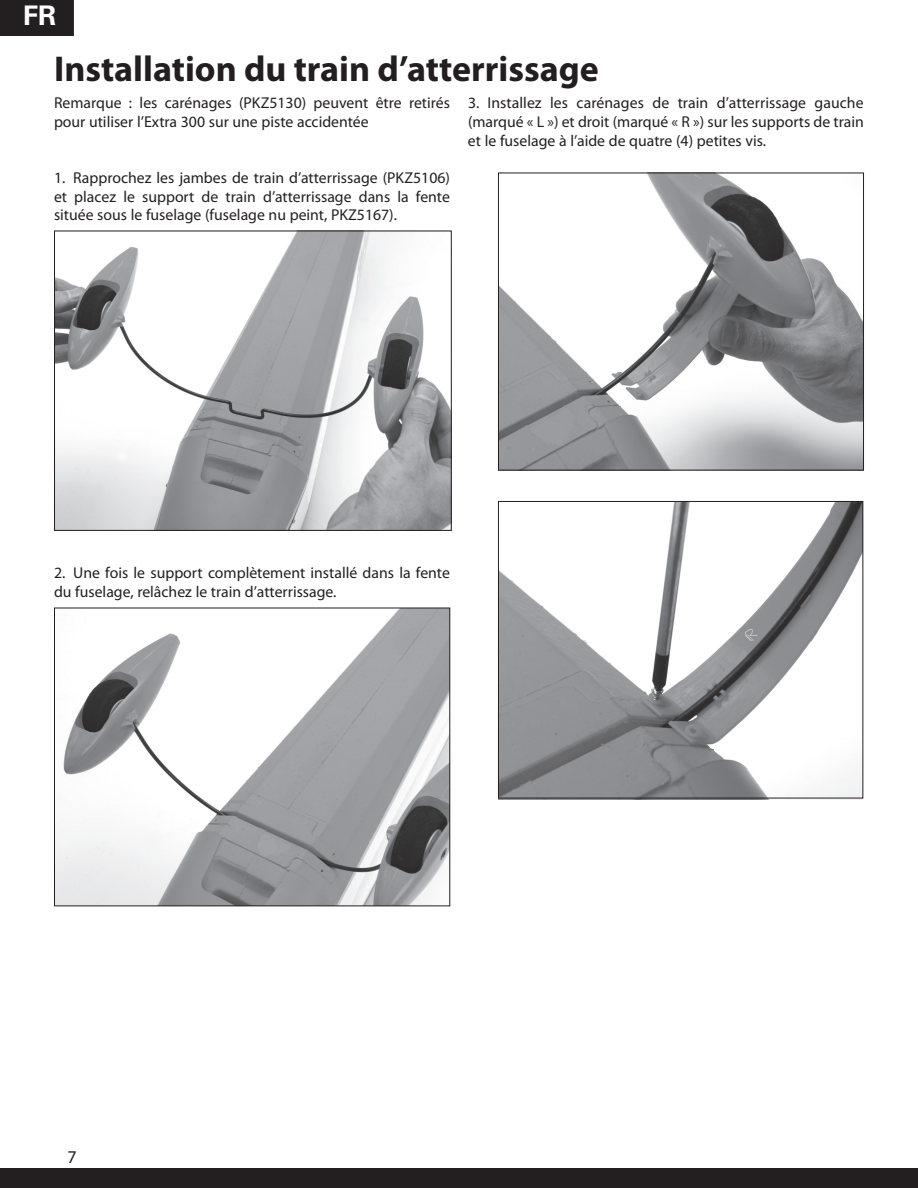
<style>
.page{position:relative;width:918px;height:1188px;background:#fff}
.page>*{position:absolute;margin:0;border:0;box-sizing:border-box;transform-origin:0 0}
.t1{font:700 36px "Myriad Pro";color:#231f20}
.t2{font:700 27px "Univers LT Std";color:#fff}
.t3{font:18px "Myriad Pro";color:#231f20}
.t4{font:15.75px/18.9px "Myriad Pro";color:#231f20}
</style>
<div class="page">
<img style="left:56px;top:609px;width:392px;height:295px">
<div style="left:54px;top:607px;width:396px;height:299px;border:1px solid #231f20"></div>
<img style="left:56px;top:232px;width:394px;height:297px">
<div style="left:54px;top:230px;width:398px;height:301px;border:1px solid #231f20"></div>
<img style="left:500px;top:175px;width:362px;height:294px">
<div style="left:498px;top:173px;width:366px;height:298px;border:1px solid #231f20"></div>
<img style="left:500px;top:503px;width:361px;height:294px">
<div style="left:498px;top:501px;width:365px;height:298px;border:1px solid #231f20"></div>
<div style="left:0;top:1169px;width:918px;height:19px;background:#231f20"></div>
<div style="left:1px;top:1px;width:72px;height:34px;background:#231f20"></div>
<div style="left:0;top:0;width:74px;height:36px;border:2px solid #231f20"></div>
<h2 class="t2" style="left:23px;top:0;width:35px">FR</h2>
<h1 class="t1" style="left:54px;top:45px;width:546px">Installation du train d’atterrissage</h1>
<p class="t4" style="left:54px;top:93px;width:398px">Remarque : les carénages (PKZ5130) peuvent être retirés pour utiliser l’Extra 300 sur une piste accidentée</p>
<p class="t4" style="left:54px;top:168px;width:397px;text-align:justify">1. Rapprochez les jambes de train d’atterrissage (PKZ5106) et placez le support de train d’atterrissage dans la fente située sous le fuselage (fuselage nu peint, PKZ5167).</p>
<p class="t4" style="left:468px;top:93px;width:397px;text-align:justify">3. Installez les carénages de train d’atterrissage gauche (marqué « L ») et droit (marqué « R ») sur les supports de train et le fuselage à l’aide de quatre (4) petites vis.</p>
<p class="t4" style="left:54px;top:563px;width:397px">2. Une fois le support complètement installé dans la fente du fuselage, relâchez le train d’atterrissage.</p>
<p class="t3" style="left:67px;top:1145px;width:11px">7</p>
</div>
